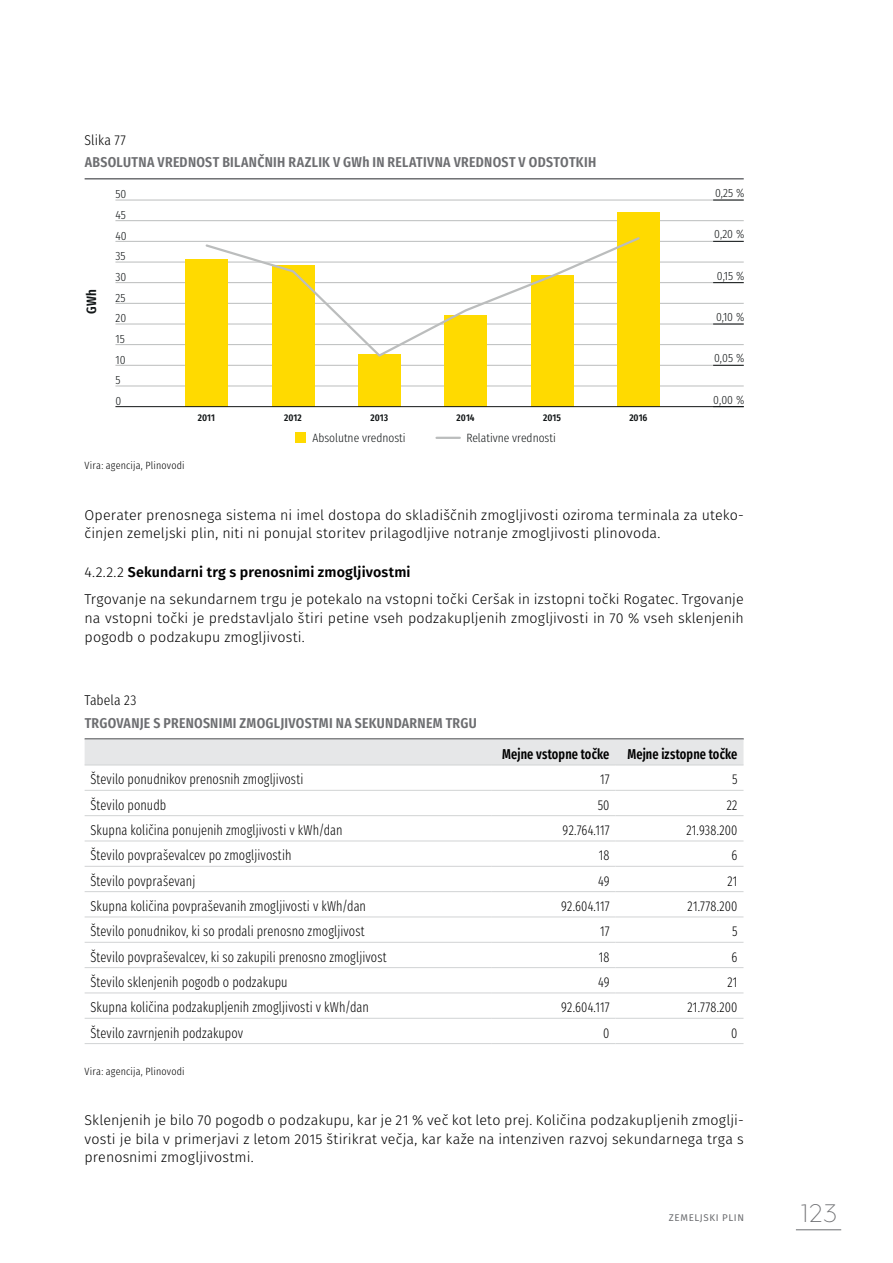
<style>
.page{position:relative;width:893px;height:1263px;background:#fff}
.page>*{position:absolute;margin:0;border:0;box-sizing:border-box;transform-origin:0 0}
.t1{font:200 30px "Abrade";color:#6d6e71}
.t2{font:300 14.25px/18.8px "Fira Sans";letter-spacing:.005em;color:#000}
.t3{font:300 14.25px "Fira Sans Condensed";letter-spacing:.005em;color:#000;scale:.9 1}
.t4{font:600 14.25px "Fira Sans Condensed";letter-spacing:.02em;color:#6d6e71}
.t5{font:600 14.25px "Fira Sans Condensed";letter-spacing:.01em;color:#000;scale:.9 1}
.t6{font:300 14.25px "Fira Sans Condensed";letter-spacing:.005em;color:#000}
.t7{font:600 13.5px "Fira Sans Condensed";color:#121617}
.t8{font:300 12px "Fira Sans Condensed";color:#121617}
.t9{font:300 10.5px "Fira Sans Condensed";letter-spacing:.02em;color:#000}
.t10{font:600 9.75px "Fira Sans Condensed";color:#121617}
.t11{font:9.75px "Fira Sans";letter-spacing:.06em;color:#6d6e71}
.s1{font-weight:600}
</style>
<div class="page">
<hr style="left:796px;top:1229px;width:45px;height:1px;background:#6d6e71">
<hr style="left:85px;top:178px;width:659px;height:2px;background:#6d6e71">
<hr style="left:85px;top:738px;width:659px;height:2px;background:#6d6e71">
<hr style="left:115px;top:200px;width:629px;height:1px;background:#bbbdbd">
<hr style="left:115px;top:220px;width:629px;height:1px;background:#bbbdbd">
<hr style="left:115px;top:241px;width:629px;height:1px;background:#bbbdbd">
<hr style="left:115px;top:262px;width:629px;height:1px;background:#bbbdbd">
<hr style="left:115px;top:282px;width:629px;height:1px;background:#bbbdbd">
<hr style="left:115px;top:303px;width:629px;height:1px;background:#bbbdbd">
<hr style="left:115px;top:324px;width:629px;height:1px;background:#bbbdbd">
<hr style="left:115px;top:344px;width:629px;height:1px;background:#bbbdbd">
<hr style="left:115px;top:365px;width:629px;height:1px;background:#bbbdbd">
<hr style="left:115px;top:386px;width:629px;height:1px;background:#bbbdbd">
<div style="left:295px;top:432px;width:11px;height:11px;background:#ffda00"></div>
<hr style="left:437px;top:437px;width:23px;height:2px;background:#bbbdbd">
<div style="left:617px;top:212px;width:43px;height:195px;background:#ffda00"></div>
<div style="left:531px;top:275px;width:42px;height:132px;background:#ffda00"></div>
<div style="left:444px;top:315px;width:43px;height:92px;background:#ffda00"></div>
<div style="left:358px;top:355px;width:43px;height:52px;background:#ffda00"></div>
<div style="left:272px;top:265px;width:42px;height:142px;background:#ffda00"></div>
<div style="left:185px;top:259px;width:43px;height:148px;background:#ffda00"></div>
<svg style="left:205px;top:237px;width:435px;height:121px"></svg>
<hr style="left:115px;top:406px;width:629px;height:1px;background:#121617">
<hr style="left:713px;top:365px;width:31px;height:1px;background:#121617">
<hr style="left:713px;top:324px;width:31px;height:1px;background:#121617">
<hr style="left:713px;top:282px;width:31px;height:1px;background:#121617">
<hr style="left:713px;top:241px;width:31px;height:1px;background:#121617">
<hr style="left:713px;top:200px;width:31px;height:1px;background:#121617">
<div style="left:85px;top:740px;width:658px;height:25px;background:#e6e7e8"></div>
<hr style="left:85px;top:765px;width:406px;height:1px;background:#d1d3d4">
<hr style="left:491px;top:765px;width:124px;height:1px;background:#d1d3d4">
<hr style="left:615px;top:765px;width:128px;height:1px;background:#d1d3d4">
<hr style="left:85px;top:790px;width:406px;height:1px;background:#d1d3d4">
<hr style="left:491px;top:790px;width:124px;height:1px;background:#d1d3d4">
<hr style="left:615px;top:790px;width:128px;height:1px;background:#d1d3d4">
<hr style="left:85px;top:815px;width:406px;height:1px;background:#d1d3d4">
<hr style="left:491px;top:815px;width:124px;height:1px;background:#d1d3d4">
<hr style="left:615px;top:815px;width:128px;height:1px;background:#d1d3d4">
<hr style="left:85px;top:841px;width:406px;height:1px;background:#d1d3d4">
<hr style="left:491px;top:841px;width:124px;height:1px;background:#d1d3d4">
<hr style="left:615px;top:841px;width:128px;height:1px;background:#d1d3d4">
<hr style="left:85px;top:866px;width:406px;height:1px;background:#d1d3d4">
<hr style="left:491px;top:866px;width:124px;height:1px;background:#d1d3d4">
<hr style="left:615px;top:866px;width:128px;height:1px;background:#d1d3d4">
<hr style="left:85px;top:891px;width:406px;height:1px;background:#d1d3d4">
<hr style="left:491px;top:891px;width:124px;height:1px;background:#d1d3d4">
<hr style="left:615px;top:891px;width:128px;height:1px;background:#d1d3d4">
<hr style="left:85px;top:916px;width:406px;height:1px;background:#d1d3d4">
<hr style="left:491px;top:916px;width:124px;height:1px;background:#d1d3d4">
<hr style="left:615px;top:916px;width:128px;height:1px;background:#d1d3d4">
<hr style="left:85px;top:942px;width:406px;height:1px;background:#d1d3d4">
<hr style="left:491px;top:942px;width:124px;height:1px;background:#d1d3d4">
<hr style="left:615px;top:942px;width:128px;height:1px;background:#d1d3d4">
<hr style="left:85px;top:967px;width:406px;height:1px;background:#d1d3d4">
<hr style="left:491px;top:967px;width:124px;height:1px;background:#d1d3d4">
<hr style="left:615px;top:967px;width:128px;height:1px;background:#d1d3d4">
<hr style="left:85px;top:992px;width:406px;height:1px;background:#d1d3d4">
<hr style="left:491px;top:992px;width:124px;height:1px;background:#d1d3d4">
<hr style="left:615px;top:992px;width:128px;height:1px;background:#d1d3d4">
<hr style="left:85px;top:1018px;width:406px;height:1px;background:#d1d3d4">
<hr style="left:491px;top:1018px;width:124px;height:1px;background:#d1d3d4">
<hr style="left:615px;top:1018px;width:128px;height:1px;background:#d1d3d4">
<hr style="left:85px;top:1043px;width:406px;height:1px;background:#d1d3d4">
<hr style="left:491px;top:1043px;width:124px;height:1px;background:#d1d3d4">
<hr style="left:615px;top:1043px;width:128px;height:1px;background:#d1d3d4">
<p class="t6" style="left:85px;top:127px;width:43px">Slika 77</p>
<p class="t4" style="left:85px;top:149px;width:513px">ABSOLUTNA VREDNOST BILANČNIH RAZLIK V GWh IN RELATIVNA VREDNOST V ODSTOTKIH</p>
<p class="t8" style="left:115px;top:183px;width:12px">50</p>
<p class="t8" style="left:115px;top:204px;width:12px">45</p>
<p class="t8" style="left:115px;top:225px;width:13px">40</p>
<p class="t8" style="left:115px;top:245px;width:12px">35</p>
<p class="t7" style="left:79px;top:314px;width:26px;rotate:-90deg">GWh</p>
<p class="t8" style="left:115px;top:266px;width:12px">30</p>
<p class="t8" style="left:115px;top:287px;width:11px">25</p>
<p class="t8" style="left:115px;top:307px;width:12px">20</p>
<p class="t8" style="left:115px;top:328px;width:11px">15</p>
<p class="t8" style="left:115px;top:348px;width:12px">10</p>
<p class="t8" style="left:115px;top:369px;width:7px">5</p>
<p class="t8" style="left:115px;top:390px;width:7px">0</p>
<p class="t10" style="left:198px;top:409px;width:19px">2011</p>
<p class="t10" style="left:284px;top:409px;width:19px">2012</p>
<p class="t10" style="left:370px;top:409px;width:19px">2013</p>
<p class="t10" style="left:457px;top:409px;width:19px">2014</p>
<p class="t10" style="left:543px;top:409px;width:19px">2015</p>
<p class="t10" style="left:629px;top:409px;width:20px">2016</p>
<p class="t8" style="left:312px;top:427px;width:95px">Absolutne vrednosti</p>
<p class="t8" style="left:466px;top:427px;width:91px">Relativne vrednosti</p>
<p class="t8" style="left:715px;top:182px;width:31px">0,25 %</p>
<p class="t8" style="left:714px;top:223px;width:32px">0,20 %</p>
<p class="t8" style="left:717px;top:265px;width:29px">0,15 %</p>
<p class="t8" style="left:716px;top:306px;width:30px">0,10 %</p>
<p class="t8" style="left:714px;top:347px;width:32px">0,05 %</p>
<p class="t8" style="left:713px;top:389px;width:33px">0,00 %</p>
<p class="t9" style="left:85px;top:456px;width:102px">Vira: agencija, Plinovodi</p>
<p class="t2" style="left:85px;top:505px;width:661px">Operater prenosnega sistema ni imel dostopa do skladiščnih zmogljivosti oziroma terminala za uteko&shy;činjen zemeljski plin, niti ni ponujal storitev prilagodljive notranje zmogljivosti plinovoda.</p>
<p class="t2" style="left:85px;top:558px;width:661px;line-height:27.3px">4.2.2.2 <span class="s1">Sekundarni trg s prenosnimi zmogljivostmi<br></span>Trgovanje na sekundarnem trgu je potekalo na vstopni točki Ceršak in izstopni točki Rogatec. Trgovanje</p>
<p class="t2" style="left:85px;top:609px;width:661px">na vstopni točki je predstavljalo štiri petine vseh podzakupljenih zmogljivosti in 70 % vseh sklenjenih pogodb o podzakupu zmogljivosti.</p>
<p class="t6" style="left:85px;top:687px;width:53px">Tabela 23</p>
<p class="t4" style="left:85px;top:709px;width:394px">TRGOVANJE S PRENOSNIMI ZMOGLJIVOSTMI NA SEKUNDARNEM TRGU</p>
<p class="t5" style="left:502px;top:741px;width:121px">Mejne vstopne točke</p>
<p class="t5" style="left:627px;top:741px;width:124px">Mejne izstopne točke</p>
<p class="t3" style="left:91px;top:766px;width:238px">Število ponudnikov prenosnih zmogljivosti</p>
<p class="t3" style="left:600px;top:766px;width:12px">17</p>
<p class="t3" style="left:732px;top:766px;width:8px">5</p>
<p class="t3" style="left:91px;top:792px;width:85px">Število ponudb</p>
<p class="t3" style="left:598px;top:792px;width:15px">50</p>
<p class="t3" style="left:727px;top:792px;width:14px">22</p>
<p class="t3" style="left:91px;top:817px;width:281px">Skupna količina ponujenih zmogljivosti v kWh/dan</p>
<p class="t3" style="left:563px;top:817px;width:54px">92.764.117</p>
<p class="t3" style="left:686px;top:817px;width:58px">21.938.200</p>
<p class="t3" style="left:91px;top:842px;width:225px">Število povpraševalcev po zmogljivostih</p>
<p class="t3" style="left:599px;top:842px;width:13px">18</p>
<p class="t3" style="left:732px;top:842px;width:8px">6</p>
<p class="t3" style="left:91px;top:867px;width:118px">Število povpraševanj</p>
<p class="t3" style="left:598px;top:867px;width:14px">49</p>
<p class="t3" style="left:727px;top:867px;width:13px">21</p>
<p class="t3" style="left:91px;top:893px;width:308px">Skupna količina povpraševanih zmogljivosti v kWh/dan</p>
<p class="t3" style="left:561px;top:893px;width:55px">92.604.117</p>
<p class="t3" style="left:687px;top:893px;width:57px">21.778.200</p>
<p class="t3" style="left:91px;top:918px;width:306px">Število ponudnikov, ki so prodali prenosno zmogljivost</p>
<p class="t3" style="left:600px;top:918px;width:12px">17</p>
<p class="t3" style="left:732px;top:918px;width:8px">5</p>
<p class="t3" style="left:91px;top:943px;width:330px">Število povpraševalcev, ki so zakupili prenosno zmogljivost</p>
<p class="t3" style="left:599px;top:943px;width:13px">18</p>
<p class="t3" style="left:732px;top:943px;width:8px">6</p>
<p class="t3" style="left:91px;top:969px;width:220px">Število sklenjenih pogodb o podzakupu</p>
<p class="t3" style="left:598px;top:969px;width:14px">49</p>
<p class="t3" style="left:727px;top:969px;width:13px">21</p>
<p class="t3" style="left:91px;top:994px;width:311px">Skupna količina podzakupljenih zmogljivosti v kWh/dan</p>
<p class="t3" style="left:561px;top:994px;width:55px">92.604.117</p>
<p class="t3" style="left:687px;top:994px;width:57px">21.778.200</p>
<p class="t3" style="left:91px;top:1019px;width:171px">Število zavrnjenih podzakupov</p>
<p class="t3" style="left:603px;top:1019px;width:8px">0</p>
<p class="t3" style="left:731px;top:1019px;width:8px">0</p>
<p class="t9" style="left:85px;top:1061px;width:102px">Vira: agencija, Plinovodi</p>
<p class="t2" style="left:85px;top:1110px;width:661px;text-align:justify">Sklenjenih je bilo 70 pogodb o podzakupu, kar je 21 % več kot leto prej. Količina podzakupljenih zmoglji&shy;vosti je bila v primerjavi z letom 2015 štirikrat večja, kar kaže na intenziven razvoj sekundarnega trga s prenosnimi zmogljivostmi.</p>
<p class="t11" style="left:669px;top:1210px;width:77px">ZEMELJSKI PLIN</p>
<h1 class="t1" style="left:800px;top:1191px;width:39px">123</h1>
</div>
